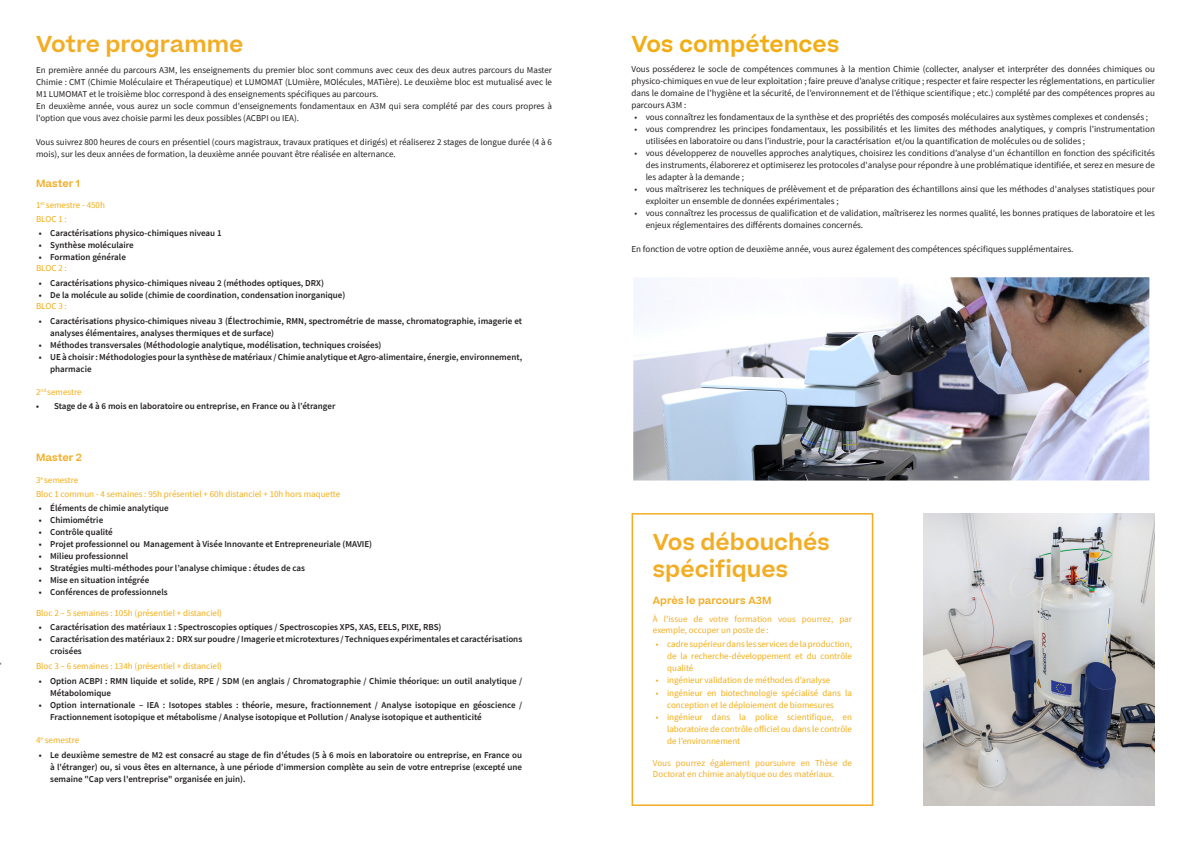
<style>
.page{position:relative;width:1191px;height:842px;background:#fff}
.page>*{position:absolute;margin:0;border:0;box-sizing:border-box;transform-origin:0 0}
.titre_encart{font:600 22px/26.4px "Beatrice";color:#f2ad25}
.Titre{font:600 22px "Beatrice";color:#f2ad25}
.Titre-2{font:600 22px "Beatrice";color:#f2ad14}
.info_encart{font:600 10px "Beatrice";color:#f2ad25}
.t1{font:9px/12px "Source Sans Pro";color:#231f20}
.t2{font:600 9px/12px "Source Sans Pro";color:#231f20}
.info_encart-2{font:9px/12px "Source Sans Pro";color:#f2ad14;text-align:justify}
.info_encart-3{font:9px/10.8px "Source Sans Pro";color:#f2ad25}
</style>
<div class="page">
<img style="left:923px;top:513px;width:232px;height:293px">
<div style="left:631px;top:513px;width:242px;height:293px;border:2px solid #f2ad25"></div>
<img style="left:633px;top:277px;width:516px;height:203px">
<p class="Titre" style="left:36px;top:29px;width:208px">Votre programme</p>
<p class="t1" style="left:36px;top:64px;width:517px;text-align:justify">En première année du parcours A3M, les enseignements du premier bloc sont communs avec ceux des deux autres parcours du Master Chimie : CMT (Chimie Moléculaire et Thérapeutique) et LUMOMAT (LUmière, MOlécules, MATière). Le deuxième bloc est mutualisé avec le M1 LUMOMAT et le troisième bloc correspond à des enseignements spécifiques au parcours.</p>
<p class="t1" style="left:36px;top:100px;width:517px">En deuxième année, vous aurez un socle commun d'enseignements fondamentaux en A3M qui sera complété par des cours propres à l'option que vous avez choisie parmi les deux possibles (ACBPI ou IEA).</p>
<p class="t1" style="left:36px;top:136px;width:517px">Vous suivrez 800 heures de cours en présentiel (cours magistraux, travaux pratiques et dirigés) et réaliserez 2 stages de longue durée (4 à 6 mois), sur les deux années de formation, la deuxième année pouvant être réalisée en alternance.</p>
<p class="info_encart" style="left:36px;top:177px;width:46px">Master 1</p>
<p class="info_encart-2" style="left:36px;top:199px;width:70px">1<sup>er</sup> semestre - 450h</p>
<p class="info_encart-2" style="left:36px;top:213px;width:32px">BLOC 1 :</p>
<p class="t2" style="left:39px;top:227px;width:184px">• Caractérisations physico-chimiques niveau 1</p>
<p class="t2" style="left:39px;top:239px;width:96px">• Synthèse moléculaire</p>
<p class="t2" style="left:39px;top:251px;width:89px">• Formation générale</p>
<p class="info_encart-2" style="left:36px;top:262px;width:32px">BLOC 2 :</p>
<p class="t2" style="left:39px;top:277px;width:286px">• Caractérisations physico-chimiques niveau 2 (méthodes optiques, DRX)</p>
<p class="t2" style="left:39px;top:289px;width:308px">• De la molécule au solide (chimie de coordination, condensation inorganique)</p>
<p class="info_encart-2" style="left:36px;top:300px;width:32px">BLOC 3 :</p>
<p class="t2" style="left:50px;top:315px;width:473px;text-indent:-11px">• Caractérisations physico-chimiques niveau 3 (Électrochimie, RMN, spectrométrie de masse, chromatographie, imagerie et analyses élémentaires, analyses thermiques et de surface)</p>
<p class="t2" style="left:39px;top:339px;width:344px">• Méthodes transversales (Méthodologie analytique, modélisation, techniques croisées)</p>
<p class="t2" style="left:50px;top:351px;width:473px;text-indent:-11px">• UE à choisir : Méthodologies pour la synthèse de matériaux / Chimie analytique et Agro-alimentaire, énergie, environnement, pharmacie</p>
<p class="info_encart-2" style="left:36px;top:385px;width:47px">2<sup>nd</sup> semestre</p>
<p class="t2" style="left:36px;top:400px;width:301px">• Stage de 4 à 6 mois en laboratoire ou entreprise, en France ou à l’étranger</p>
<p class="info_encart" style="left:36px;top:451px;width:47px">Master 2</p>
<p class="info_encart-2" style="left:36px;top:474px;width:44px">3<sup>e</sup> semestre</p>
<p class="info_encart-2" style="left:36px;top:488px;width:306px">Bloc 1 commun - 4 semaines : 95h présentiel + 60h distanciel + 10h hors maquette</p>
<p class="t2" style="left:39px;top:502px;width:131px">• Éléments de chimie analytique</p>
<p class="t2" style="left:39px;top:514px;width:66px">• Chimiométrie</p>
<p class="t2" style="left:39px;top:526px;width:75px">• Contrôle qualité</p>
<p class="t2" style="left:39px;top:538px;width:335px">• Projet professionnel ou Management à Visée Innovante et Entrepreneuriale (MAVIE)</p>
<p class="t2" style="left:39px;top:550px;width:91px">• Milieu professionnel</p>
<p class="t2" style="left:39px;top:562px;width:268px">• Stratégies multi-méthodes pour l’analyse chimique : études de cas</p>
<p class="t2" style="left:39px;top:574px;width:112px">• Mise en situation intégrée</p>
<p class="t2" style="left:39px;top:586px;width:130px">• Conférences de professionnels</p>
<p class="info_encart-2" style="left:36px;top:606px;width:187px">Bloc 2 – 5 semaines : 105h (présentiel + distanciel)</p>
<p class="t2" style="left:39px;top:621px;width:404px">• Caractérisation des matériaux 1 : Spectroscopies optiques / Spectroscopies XPS, XAS, EELS, PIXE, RBS)</p>
<p class="t2" style="left:50px;top:633px;width:473px;text-indent:-11px">• Caractérisation des matériaux 2 : DRX sur poudre / Imagerie et microtextures / Techniques expérimentales et caractérisations croisées</p>
<p class="info_encart-2" style="left:36px;top:660px;width:187px">Bloc 3 – 6 semaines : 134h (présentiel + distanciel)</p>
<p class="t2" style="left:50px;top:675px;width:473px;text-indent:-11px">• Option ACBPI : RMN liquide et solide, RPE / SDM (en anglais / Chromatographie / Chimie théorique: un outil analytique /<br>Métabolomique</p>
<p class="t2" style="left:50px;top:699px;width:473px;text-indent:-11px">• Option internationale – IEA : Isotopes stables : théorie, mesure, fractionnement / Analyse isotopique en géoscience /<br>Fractionnement isotopique et métabolisme / Analyse isotopique et Pollution / Analyse isotopique et authenticité</p>
<p class="info_encart-2" style="left:36px;top:734px;width:45px">4<sup>e</sup> semestre</p>
<p class="t2" style="left:50px;top:748px;width:473px;text-align:justify;text-indent:-11px">• Le deuxième semestre de M2 est consacré au stage de fin d'études (5 à 6 mois en laboratoire ou entreprise, en France ou à l'étranger) ou, si vous êtes en alternance, à une période d'immersion complète au sein de votre entreprise (excepté une semaine "Cap vers l'entreprise" organisée en juin).</p>
<p class="Titre-2" style="left:631px;top:29px;width:209px">Vos compétences</p>
<p class="t1" style="left:631px;top:63px;width:525px;text-align:justify">Vous posséderez le socle de compétences communes à la mention Chimie (collecter, analyser et interpréter des données chimiques ou physico-chimiques en vue de leur exploitation ; faire preuve d’analyse critique ; respecter et faire respecter les réglementations, en particulier dans le domaine de l’hygiène et la sécurité, de l’environnement et de l’éthique scientifique ; etc.) complété par des compétences propres au parcours A3M :</p>
<p class="t1" style="left:634px;top:111px;width:515px">• vous connaîtrez les fondamentaux de la synthèse et des propriétés des composés moléculaires aux systèmes complexes et condensés ;</p>
<p class="t1" style="left:645px;top:123px;width:511px;text-indent:-11px">• vous comprendrez les principes fondamentaux, les possibilités et les limites des méthodes analytiques, y compris l’instrumentation utilisées en laboratoire ou dans l’industrie, pour la caractérisation et/ou la quantification de molécules ou de solides ;</p>
<p class="t1" style="left:645px;top:147px;width:511px;text-align:justify;text-indent:-11px">• vous développerez de nouvelles approches analytiques, choisirez les conditions d’analyse d’un échantillon en fonction des spécificités des instruments, élaborerez et optimiserez les protocoles d'analyse pour répondre à une problématique identifiée, et serez en mesure de les adapter à la demande ;</p>
<p class="t1" style="left:645px;top:183px;width:511px;text-indent:-11px">• vous maîtriserez les techniques de prélèvement et de préparation des échantillons ainsi que les méthodes d'analyses statistiques pour exploiter un ensemble de données expérimentales ;</p>
<p class="t1" style="left:645px;top:207px;width:511px;text-indent:-11px">• vous connaîtrez les processus de qualification et de validation, maîtriserez les normes qualité, les bonnes pratiques de laboratoire et les enjeux réglementaires des différents domaines concernés.</p>
<p class="t1" style="left:631px;top:243px;width:443px">En fonction de votre option de deuxième année, vous aurez également des compétences spécifiques supplémentaires.</p>
<p class="titre_encart" style="left:653px;top:529px;width:178px">Vos débouchés spécifiques</p>
<p class="info_encart" style="left:653px;top:594px;width:120px">Après le parcours A3M</p>
<p class="info_encart-3" style="left:653px;top:613px;width:200px">À l'issue de votre formation vous pourrez, par exemple, occuper un poste de :</p>
<p class="info_encart-2" style="left:667px;top:638px;width:186px;text-indent:-11px">• cadre supérieur dans les services de la production, de la recherche-développement et du contrôle qualité</p>
<p class="info_encart-2" style="left:656px;top:674px;width:176px">• ingénieur validation de méthodes d’analyse</p>
<p class="info_encart-2" style="left:667px;top:686px;width:186px;text-indent:-11px">• ingénieur en biotechnologie spécialisé dans la conception et le déploiement de biomesures</p>
<p class="info_encart-2" style="left:667px;top:710px;width:186px;text-indent:-11px">• ingénieur dans la police scientifique, en laboratoire de contrôle officiel ou dans le contrôle de l’environnement</p>
<p class="info_encart-3" style="left:653px;top:758px;width:200px">Vous pourrez également poursuivre en Thèse de<br>Doctorat en chimie analytique ou des matériaux.</p>
</div>
